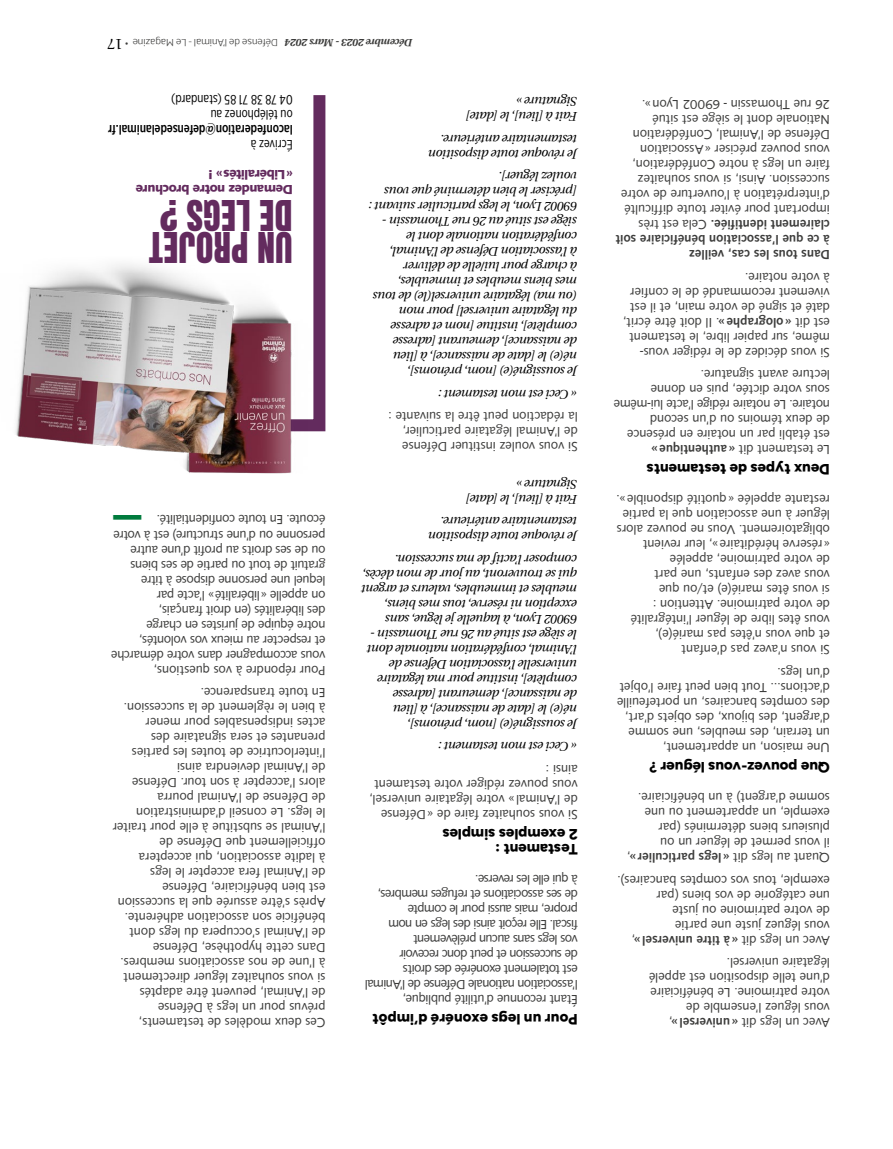
<style>
.page{position:relative;width:893px;height:1149px;background:#fff}
.page>*{position:absolute;margin:0;border:0;box-sizing:border-box;transform-origin:0 0}
.t1{font:36px/31.5px "Anton";letter-spacing:.01em;color:#632b5e}
.t2{font:800 15px/15px "Figtree";color:#000}
.t3{font:15px "Heuristica";color:#000}
.t4{font:13.5px/15px "Syntax D";letter-spacing:.01em;color:#3c3c3b}
.t5{font:13.5px/15px "Syntax D";letter-spacing:-.01em;color:#3c3c3b}
.t6{font:13.5px/15px "Syntax D";letter-spacing:-.03em;color:#3c3c3b}
.t7{font:13.5px/15px "Gotham X Narrow";color:#000}
.t8{font:700 13.5px/15px "Syntax D";letter-spacing:-.02em;color:#632b5e}
.t9{font:500 13.5px "Gotham X Narrow";color:#000}
.t10{font:300 13.5px "Palanquin";color:#3c3c3b}
.t11{font:italic 12.75px/15px "Heuristica";letter-spacing:-.02em;color:#000}
.t12{font:300 10.5px "Palanquin";letter-spacing:-.02em;color:#3c3c3b}
.t13{font:italic 700 10.5px "Heuristica";letter-spacing:-.02em;color:#3c3c3b}
.t14{font:6.75px "Zapf Dingbats ITC";color:#007b3d;scale:6 1}
.s1{font-weight:500}
</style>
<div class="page">
<svg style="left:313px;top:95px;width:13px;height:159px"></svg>
<img style="left:15px;top:254px;width:311px;height:220px">
<p class="t3" style="left:123px;top:56px;width:17px;rotate:-180deg">17</p>
<p class="t10" style="left:128px;top:52px;width:4px;rotate:-180deg">•</p>
<p class="t12" style="left:278px;top:49px;width:147px;rotate:-180deg">Défense de l’Animal - Le Magazine</p>
<p class="t13" style="left:413px;top:51px;width:129px;rotate:-180deg">Décembre 2023 - Mars 2024</p>
<p class="t7" style="left:293px;top:123px;width:123px;rotate:-180deg">ou téléphonez au<br>04 78 38 71 85 (standard)</p>
<p class="t9" style="left:293px;top:138px;width:186px;rotate:-180deg">laconfederation@defensedelanimal.fr</p>
<p class="t7" style="left:293px;top:153px;width:43px;rotate:-180deg">Écrivez à</p>
<p class="t11" style="left:578px;top:125px;width:112px;rotate:-180deg">Fait à [lieu], le [date]<br>Signature »</p>
<p class="t11" style="left:578px;top:162px;width:150px;rotate:-180deg">Je révoque toute disposition testamentaire antérieure.</p>
<p class="t8" style="left:293px;top:197px;width:158px;rotate:-180deg">Demandez notre brochure «Libéralités» !</p>
<h1 class="t1" style="left:292px;top:260px;width:145px;rotate:-180deg">UN PROJET<br>DE LEGS ?</h1>
<p class="t14" style="left:143px;top:521px;width:7px;rotate:-180deg">■</p>
<p class="t5" style="left:325px;top:527px;width:170px;rotate:-180deg">écoute. En toute confidentialité.</p>
<p class="t5" style="left:325px;top:677px;width:216px;rotate:-180deg">Pour répondre à vos questions,<br>vous accompagner dans votre démarche et respecter au mieux vos volontés, notre équipe de juristes en charge<br>des libéralités (en droit français,<br>on appelle «libéralité» l’acte par<br>lequel une personne dispose à titre gratuit de tout ou partie de ses biens<br>ou de ses droits au profit d’une autre personne ou d’une structure) est à votre</p>
<p class="t4" style="left:325px;top:1029px;width:214px;rotate:-180deg">Ces deux modèles de testaments, prévus pour un legs à Défense<br>de l’Animal, peuvent être adaptés<br>si vous souhaitez léguer directement<br>à l’une de nos associations membres.<br>Dans cette hypothèse, Défense<br>de l’Animal s’occupera du legs dont bénéficie son association adhérente.<br>Après s’être assurée que la succession est bien bénéficiaire, Défense<br>de l’Animal fera accepter le legs<br>à ladite association, qui acceptera officiellement que Défense de l’Animal se substitue à elle pour traiter le legs. Le conseil d’administration<br>de Défense de l’Animal pourra<br>alors l’accepter à son tour. Défense<br>de l’Animal deviendra ainsi l’interlocutrice de toutes les parties prenantes et sera signataire des<br>actes indispensables pour mener<br>à bien le règlement de la succession.<br>En toute transparence.</p>
<p class="t11" style="left:578px;top:364px;width:210px;rotate:-180deg">né(e) le [date de naissance], à [lieu<br>de naissance], demeurant [adresse complète], institue [nom et adresse<br>du légataire universel] pour mon<br>(ou ma) légataire universel(le) de tous mes biens meubles et immeubles,<br>à charge pour lui/elle de délivrer<br>à l’association Défense de l’Animal, confédération nationale dont le<br>siège est situé au 26 rue Thomassin - 69002 Lyon, le legs particulier suivant : [préciser le bien déterminé que vous voulez léguer].</p>
<p class="t11" style="left:578px;top:406px;width:171px;line-height:22.5px;rotate:-180deg">« Ceci est mon testament :<br>Je soussigné(e) [nom, prénoms],</p>
<p class="t4" style="left:578px;top:454px;width:191px;rotate:-180deg">Si vous voulez instituer Défense de l’Animal légataire particulier,<br>la rédaction peut être la suivante :</p>
<p class="t11" style="left:578px;top:507px;width:112px;rotate:-180deg">Fait à [lieu], le [date]<br>Signature »</p>
<p class="t11" style="left:578px;top:544px;width:150px;rotate:-180deg">Je révoque toute disposition testamentaire antérieure.</p>
<p class="t11" style="left:578px;top:717px;width:217px;rotate:-180deg">né(e) le [date de naissance], à [lieu<br>de naissance], demeurant [adresse complète], institue pour ma légataire universelle l’association Défense de l’Animal, confédération nationale dont le siège est situé au 26 rue Thomassin - 69002 Lyon, à laquelle je lègue, sans exception ni réserve, tous mes biens, meubles et immeubles, valeurs et argent qui se trouveront, au jour de mon décès, composer l’actif de ma succession.</p>
<p class="t11" style="left:578px;top:758px;width:171px;line-height:22.5px;rotate:-180deg">« Ceci est mon testament :<br>Je soussigné(e) [nom, prénoms],</p>
<p class="t4" style="left:578px;top:821px;width:210px;rotate:-180deg">Si vous souhaitez faire de «Défense de l’Animal » votre légataire universel, vous pouvez rédiger votre testament ainsi :</p>
<p class="t2" style="left:578px;top:856px;width:137px;rotate:-180deg">Testament :<br>2 exemples simples</p>
<p class="t6" style="left:578px;top:1006px;width:214px;rotate:-180deg">Étant reconnue d’utilité publique, l’association nationale Défense de l’Animal est totalement exonérée des droits<br>de succession et peut donc recevoir<br>vos legs sans aucun prélèvement<br>fiscal. Elle reçoit ainsi des legs en nom propre, mais aussi pour le compte<br>de ses associations et refuges membres,<br>à qui elle les reverse.</p>
<p class="t2" style="left:578px;top:1026px;width:207px;rotate:-180deg">Pour un legs exonéré d’impôt</p>
<p class="t4" style="left:830px;top:262px;width:216px;rotate:-180deg"><span class="s1">Dans tous les cas, veillez<br>à ce que l’association bénéficiaire soit clairement identifiée.</span> Cela est très important pour éviter toute difficulté d’interprétation à l’ouverture de votre succession. Ainsi, si vous souhaitez faire un legs à notre Confédération, vous pouvez préciser «Association Défense de l’Animal, Confédération Nationale dont le siège est situé<br>26 rue Thomassin - 69002 Lyon ».</p>
<p class="t4" style="left:830px;top:359px;width:208px;rotate:-180deg">Si vous décidez de le rédiger vous&shy;même, sur papier libre, le testament est dit <span class="s1">« olographe</span> .<span class="s1">»</span> Il doit être écrit, daté et signé de votre main, et il est vivement recommandé de le confier à votre notaire.</p>
<p class="t4" style="left:830px;top:457px;width:218px;rotate:-180deg">Le testament dit <span class="s1">« authentique »<br></span>est établi par un notaire en présence de deux témoins ou d’un second notaire. Le notaire rédige l’acte lui-même sous votre dictée, puis en donne lecture avant signature.</p>
<p class="t2" style="left:830px;top:477px;width:185px;rotate:-180deg">Deux types de testaments</p>
<p class="t4" style="left:830px;top:657px;width:215px;rotate:-180deg">Si vous n’avez pas d’enfant<br>et que vous n’êtes pas marié(e),<br>vous êtes libre de léguer l’intégralité de votre patrimoine. Attention :<br>si vous êtes marié(e) et/ou que<br>vous avez des enfants, une part<br>de votre patrimoine, appelée<br>«réserve héréditaire », leur revient obligatoirement. Vous ne pouvez alors léguer à une association que la partie restante appelée «quotité disponible ».</p>
<p class="t4" style="left:830px;top:754px;width:214px;rotate:-180deg">Une maison, un appartement,<br>un terrain, des meubles, une somme d’argent, des bijoux, des objets d’art, des comptes bancaires, un portefeuille d’actions… Tout bien peut faire l’objet d’un legs.</p>
<p class="t2" style="left:830px;top:775px;width:182px;rotate:-180deg">Que pouvez-vous léguer ?</p>
<p class="t4" style="left:830px;top:864px;width:204px;rotate:-180deg">Quant au legs dit <span class="s1">« legs particulier</span> ,<span class="s1">» </span>il vous permet de léguer un ou plusieurs biens déterminés (par exemple, un appartement ou une somme d’argent) à un bénéficiaire.</p>
<p class="t4" style="left:830px;top:947px;width:214px;rotate:-180deg">Avec un legs dit <span class="s1">« à titre universel »</span>, vous léguez juste une partie<br>de votre patrimoine ou juste<br>une catégorie de vos biens (par exemple, tous vos comptes bancaires).</p>
<p class="t4" style="left:830px;top:1029px;width:182px;rotate:-180deg">Avec un legs dit <span class="s1">« universel »</span>, vous léguez l’ensemble de<br>votre patrimoine. Le bénéficiaire d’une telle disposition est appelé légataire universel.</p>
</div>
